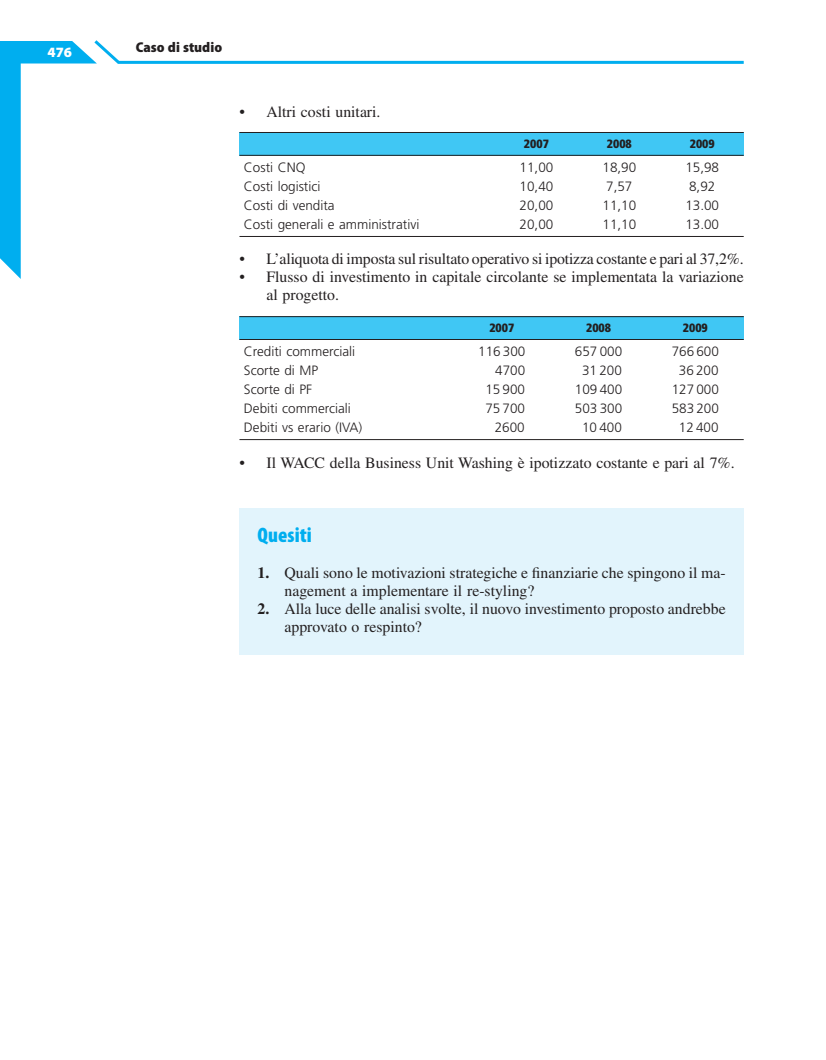
<style>
.page{position:relative;width:826px;height:1060px;background:#fff}
.page>*{position:absolute;margin:0;border:0;box-sizing:border-box;transform-origin:0 0}
.t1{font:900 condensed 21px "Myriad Pro";color:#00aeef}
.t2{font:15.75px/18px "Times LT Std";color:#231f20}
.t3{font:900 semi-condensed 14.25px "Myriad Pro";color:#231f20}
.t4{font:900 14.25px "Myriad Pro";color:#fff}
.t5{font:300 13.5px "Frutiger";color:#231f20}
.t6{font:900 condensed 12px "Frutiger";color:#231f20}
.s1{font-weight:700}
</style>
<div class="page">
<svg style="left:0;top:40px;width:744px;height:239px"></svg>
<div style="left:239px;top:132px;width:504px;height:105px;background:#fff"></div>
<div style="left:239px;top:132px;width:256px;height:23px;background:#40c7f4"></div>
<div style="left:495px;top:132px;width:83px;height:23px;background:#40c7f4"></div>
<div style="left:578px;top:132px;width:83px;height:23px;background:#40c7f4"></div>
<div style="left:661px;top:132px;width:82px;height:23px;background:#40c7f4"></div>
<hr style="left:239px;top:132px;width:504px;height:1px;background:#231f20">
<hr style="left:239px;top:155px;width:504px;height:1px;background:#231f20">
<hr style="left:239px;top:236px;width:504px;height:1px;background:#231f20">
<div style="left:239px;top:316px;width:214px;height:23px;background:#40c7f4"></div>
<div style="left:453px;top:316px;width:97px;height:23px;background:#40c7f4"></div>
<div style="left:550px;top:316px;width:97px;height:23px;background:#40c7f4"></div>
<div style="left:647px;top:316px;width:96px;height:23px;background:#40c7f4"></div>
<hr style="left:239px;top:316px;width:504px;height:1px;background:#231f20">
<hr style="left:239px;top:339px;width:504px;height:1px;background:#231f20">
<hr style="left:239px;top:439px;width:504px;height:1px;background:#231f20">
<div style="left:239px;top:508px;width:504px;height:146px;background:#e2f4fc"></div>
<p class="t4" style="left:48px;top:47px;width:26px">476</p>
<p class="t3" style="left:136px;top:42px;width:88px">Caso di studio</p>
<p class="t2" style="left:239px;top:104px;width:143px">• Altri costi unitari.</p>
<p class="t6" style="left:524px;top:139px;width:26px">2007</p>
<p class="t6" style="left:607px;top:139px;width:26px">2008</p>
<p class="t6" style="left:689px;top:139px;width:26px">2009</p>
<p class="t5" style="left:244px;top:162px;width:63px">Costi CNQ</p>
<p class="t5" style="left:519px;top:162px;width:35px">11,00</p>
<p class="t5" style="left:602px;top:162px;width:35px">18,90</p>
<p class="t5" style="left:685px;top:162px;width:35px">15,98</p>
<p class="t5" style="left:244px;top:181px;width:78px">Costi logistici</p>
<p class="t5" style="left:519px;top:181px;width:35px">10,40</p>
<p class="t5" style="left:606px;top:181px;width:28px">7,57</p>
<p class="t5" style="left:689px;top:181px;width:28px">8,92</p>
<p class="t5" style="left:244px;top:200px;width:92px">Costi di vendita</p>
<p class="t5" style="left:519px;top:200px;width:35px">20,00</p>
<p class="t5" style="left:602px;top:200px;width:35px">11,10</p>
<p class="t5" style="left:685px;top:200px;width:35px">13.00</p>
<p class="t5" style="left:244px;top:219px;width:177px">Costi generali e amministrativi</p>
<p class="t5" style="left:519px;top:219px;width:35px">20,00</p>
<p class="t5" style="left:602px;top:219px;width:35px">11,10</p>
<p class="t5" style="left:685px;top:219px;width:35px">13.00</p>
<p class="t2" style="left:239px;top:251px;width:505px">• L’aliquota di imposta sul risultato operativo si ipotizza costante e pari al 37,2%.</p>
<p class="t2" style="left:266px;top:269px;width:478px;text-indent:-27px">• Flusso di investimento in capitale circolante se implementata la variazione al progetto.</p>
<p class="t6" style="left:489px;top:323px;width:26px">2007</p>
<p class="t6" style="left:586px;top:323px;width:26px">2008</p>
<p class="t6" style="left:683px;top:323px;width:26px">2009</p>
<p class="t5" style="left:244px;top:346px;width:113px">Crediti commerciali</p>
<p class="t5" style="left:478px;top:346px;width:49px">116 300</p>
<p class="t5" style="left:575px;top:346px;width:49px">657 000</p>
<p class="t5" style="left:671px;top:346px;width:49px">766 600</p>
<p class="t5" style="left:244px;top:365px;width:76px">Scorte di MP</p>
<p class="t5" style="left:495px;top:365px;width:31px">4700</p>
<p class="t5" style="left:582px;top:365px;width:41px">31 200</p>
<p class="t5" style="left:679px;top:365px;width:41px">36 200</p>
<p class="t5" style="left:244px;top:384px;width:70px">Scorte di PF</p>
<p class="t5" style="left:485px;top:384px;width:41px">15 900</p>
<p class="t5" style="left:575px;top:384px;width:49px">109 400</p>
<p class="t5" style="left:671px;top:384px;width:49px">127 000</p>
<p class="t5" style="left:244px;top:403px;width:108px">Debiti commerciali</p>
<p class="t5" style="left:485px;top:403px;width:41px">75 700</p>
<p class="t5" style="left:575px;top:403px;width:49px">503 300</p>
<p class="t5" style="left:671px;top:403px;width:49px">583 200</p>
<p class="t5" style="left:244px;top:422px;width:120px">Debiti vs erario (IVA)</p>
<p class="t5" style="left:494px;top:422px;width:31px">2600</p>
<p class="t5" style="left:582px;top:422px;width:41px">10 400</p>
<p class="t5" style="left:679px;top:422px;width:41px">12 400</p>
<p class="t2" style="left:239px;top:455px;width:496px">• Il WACC della Business Unit Washing è ipotizzato costante e pari al 7%.</p>
<h1 class="t1" style="left:257px;top:527px;width:56px">Quesiti</h1>
<p class="t2" style="left:284px;top:565px;width:443px;text-indent:-27px"><span class="s1">1.</span> Quali sono le motivazioni strategiche e finanziarie che spingono il ma&shy;nagement a implementare il re-styling?</p>
<p class="t2" style="left:284px;top:601px;width:443px;text-indent:-27px"><span class="s1">2.</span> Alla luce delle analisi svolte, il nuovo investimento proposto andrebbe approvato o respinto?</p>
</div>
